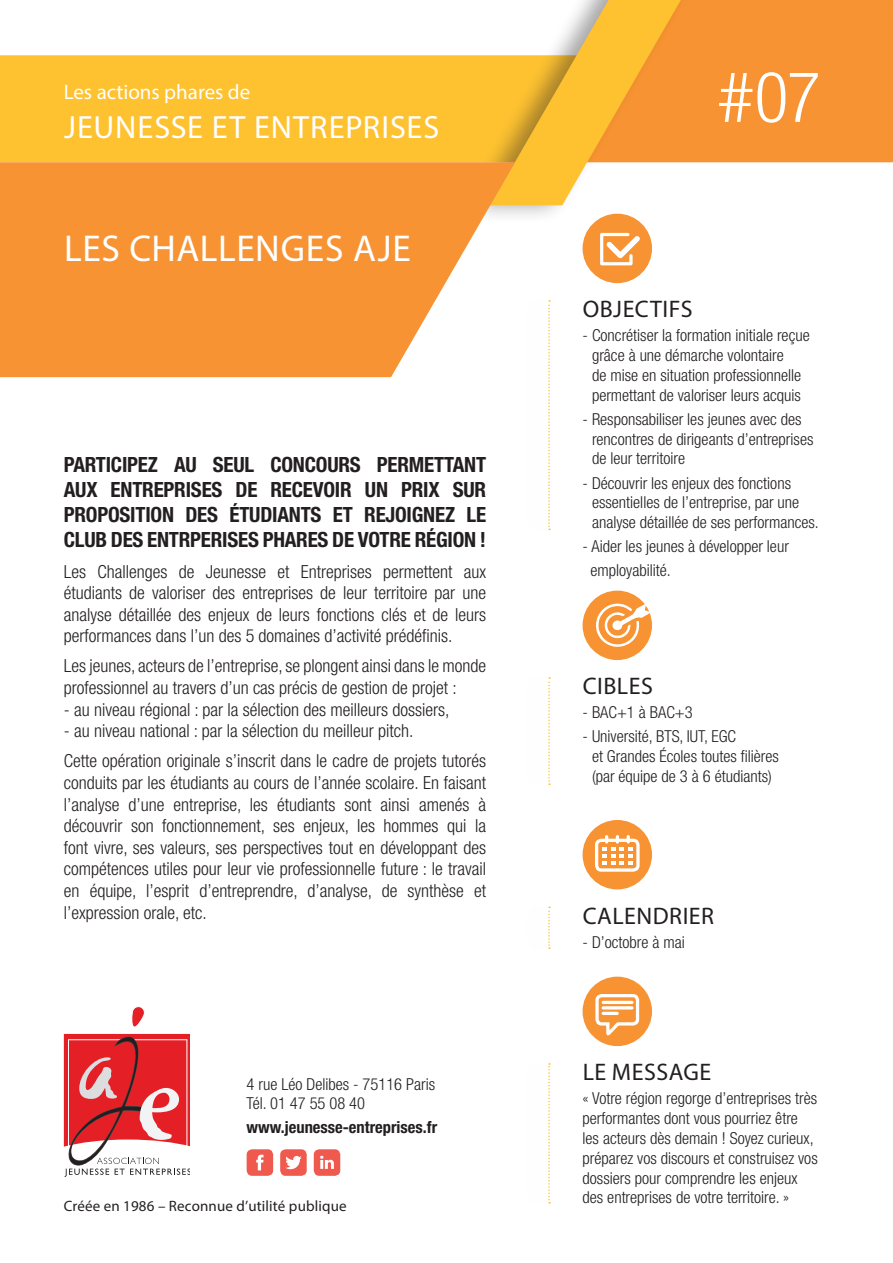
<style>
.page{position:relative;width:893px;height:1263px;background:#fff}
.page>*{position:absolute;margin:0;border:0;box-sizing:border-box;transform-origin:0 0}
.Titre_2{font:300 condensed 70.2px "Helvetica Neue LT Std";color:#fff}
.Titre_2-2{font:37.5px "Myriad Pro";letter-spacing:.015em;color:#fff}
.t1{font:32.25px "Myriad Pro";letter-spacing:.03em;color:#fff}
.t2{font:24px "Myriad Pro";letter-spacing:.02em;color:#231f20}
.t3{font:700 condensed 21px/25.2px "Helvetica Neue LT Std";letter-spacing:-.01em;color:#231f20;text-align:justify}
.t4{font:21px "Myriad Pro";color:#fff}
.t5{font:300 condensed 18px/21.6px "Helvetica Neue LT Std";color:#231f20;text-align:justify}
.t6{font:300 condensed 16.5px/19.8px "Helvetica Neue LT Std";color:#231f20}
.t7{font:700 condensed 16.5px "Helvetica Neue LT Std";color:#231f20}
.t8{font:15px "Myriad Pro";letter-spacing:.01em;color:#231f20}
</style>
<div class="page">
<div style="left:697px;top:0;width:196px;height:162px;background:#f79332"></div>
<div style="left:0;top:55px;width:461px;height:107px;background:#fec231"></div>
<div style="left:461px;top:0;width:236px;height:224px;background:#231f20;opacity:.4"></div>
<svg style="left:490px;top:0;width:203px;height:205px"></svg>
<svg style="left:0;top:162px;width:515px;height:215px;background:#f79f49"></svg>
<svg style="left:131px;top:1006px;width:14px;height:21px"></svg>
<svg style="left:64px;top:1034px;width:125px;height:143px"></svg>
<div style="left:247px;top:1149px;width:26px;height:27px;background:#f0594d;border-radius:6px"></div>
<svg style="left:256px;top:1155px;width:8px;height:15px"></svg>
<div style="left:280px;top:1149px;width:27px;height:27px;background:#f0594d;border-radius:6px"></div>
<svg style="left:285px;top:1156px;width:17px;height:13px"></svg>
<div style="left:314px;top:1149px;width:26px;height:27px;background:#f0594d;border-radius:6px"></div>
<svg style="left:320px;top:1156px;width:14px;height:13px"></svg>
<div style="left:583px;top:214px;width:69px;height:69px;background:#f79332;border-radius:50%"></div>
<svg style="left:600px;top:232px;width:40px;height:34px"></svg>
<svg style="left:548px;top:300px;width:2px;height:230px"></svg>
<svg style="left:548px;top:677px;width:2px;height:108px"></svg>
<div style="left:583px;top:591px;width:69px;height:69px;background:#f79332;border-radius:50%"></div>
<svg style="left:596px;top:603px;width:55px;height:44px"></svg>
<svg style="left:548px;top:1063px;width:2px;height:140px"></svg>
<div style="left:583px;top:977px;width:69px;height:69px;background:#f79332;border-radius:50%"></div>
<svg style="left:595px;top:994px;width:45px;height:42px"></svg>
<hr style="left:603px;top:1001px;width:29px;height:3px;background:#fff">
<hr style="left:603px;top:1006px;width:29px;height:3px;background:#fff">
<hr style="left:603px;top:1012px;width:14px;height:3px;background:#fff">
<svg style="left:548px;top:906px;width:2px;height:43px"></svg>
<div style="left:583px;top:820px;width:69px;height:69px;background:#f79332;border-radius:50%"></div>
<div style="left:595px;top:839px;width:45px;height:33px;border:3px solid #fff;border-radius:5px"></div>
<svg style="left:602px;top:836px;width:31px;height:29px"></svg>
<p class="t4" style="left:64px;top:79px;width:188px">Les actions phares de</p>
<h3 class="t1" style="left:64px;top:107px;width:377px">JEUNESSE ET ENTREPRISES</h3>
<p class="Titre_2-2" style="left:64px;top:226px;width:348px">LES CHALLENGES AJE</p>
<p class="t3" style="left:64px;top:451px;width:424px">PARTICIPEZ AU SEUL CONCOURS PERMETTANT AUX ENTREPRISES DE RECEVOIR UN PRIX SUR PROPOSITION DES ÉTUDIANTS ET REJOIGNEZ LE CLUB DES ENTRPERISES PHARES DE VOTRE RÉGION !</p>
<p class="t5" style="left:64px;top:560px;width:424px">Les Challenges de Jeunesse et Entreprises permettent aux étudiants de valoriser des entreprises de leur territoire par une analyse détaillée des enjeux de leurs fonctions clés et de leurs performances dans l’un des 5 domaines d’activité prédéfinis.</p>
<p class="t5" style="left:64px;top:655px;width:424px">Les jeunes, acteurs de l’entreprise, se plongent ainsi dans le monde professionnel au travers d’un cas précis de gestion de projet :</p>
<p class="t5" style="left:64px;top:698px;width:387px">- au niveau régional : par la sélection des meilleurs dossiers,</p>
<p class="t5" style="left:64px;top:720px;width:351px">- au niveau national : par la sélection du meilleur pitch.</p>
<p class="t5" style="left:64px;top:750px;width:424px">Cette opération originale s’inscrit dans le cadre de projets tutorés conduits par les étudiants au cours de l’année scolaire. En faisant l’analyse d’une entreprise, les étudiants sont ainsi amenés à découvrir son fonctionnement, ses enjeux, les hommes qui la font vivre, ses valeurs, ses perspectives tout en développant des compétences utiles pour leur vie professionnelle future : le travail en équipe, l’esprit d’entreprendre, d’analyse, de synthèse et l’expression orale, etc.</p>
<p class="t6" style="left:247px;top:1074px;width:190px">4 rue Léo Delibes - 75116 Paris<br>Tél. 01 47 55 08 40</p>
<p class="t7" style="left:247px;top:1117px;width:192px">www.jeunesse-entreprises.fr</p>
<p class="t8" style="left:64px;top:1197px;width:284px">Créée en 1986 – Reconnue d’utilité publique</p>
<p class="Titre_2" style="left:719px;top:57px;width:103px">#07</p>
<p class="t2" style="left:583px;top:294px;width:111px">OBJECTIFS</p>
<p class="t6" style="left:592px;top:325px;width:219px;text-indent:-9px">- Concrétiser la formation initiale reçue grâce à une démarche volontaire<br>de mise en situation professionnelle permettant de valoriser leurs acquis</p>
<p class="t6" style="left:592px;top:409px;width:223px;text-indent:-9px">- Responsabiliser les jeunes avec des rencontres de dirigeants d’entreprises de leur territoire</p>
<p class="t6" style="left:592px;top:473px;width:228px;text-indent:-9px">- Découvrir les enjeux des fonctions essentielles de l’entreprise, par une analyse détaillée de ses performances.</p>
<p class="t6" style="left:583px;top:536px;width:208px">- Aider les jeunes à développer leur</p>
<p class="t6" style="left:590px;top:560px;width:82px">employabilité.</p>
<p class="t2" style="left:583px;top:671px;width:72px">CIBLES</p>
<p class="t6" style="left:583px;top:702px;width:112px">- BAC+1 à BAC+3</p>
<p class="t6" style="left:592px;top:726px;width:188px;text-indent:-9px">- Université, BTS, IUT, EGC<br>et Grandes Écoles toutes filières (par équipe de 3 à 6 étudiants)</p>
<p class="t2" style="left:583px;top:901px;width:133px">CALENDRIER</p>
<p class="t6" style="left:583px;top:932px;width:104px">- D’octobre à mai</p>
<p class="t2" style="left:583px;top:1057px;width:130px">LE MESSAGE</p>
<p class="t6" style="left:583px;top:1088px;width:237px">« Votre région regorge d’entreprises très performantes dont vous pourriez être les acteurs dès demain ! Soyez curieux, préparez vos discours et construisez vos dossiers pour comprendre les enjeux des entreprises de votre territoire. »</p>
</div>
